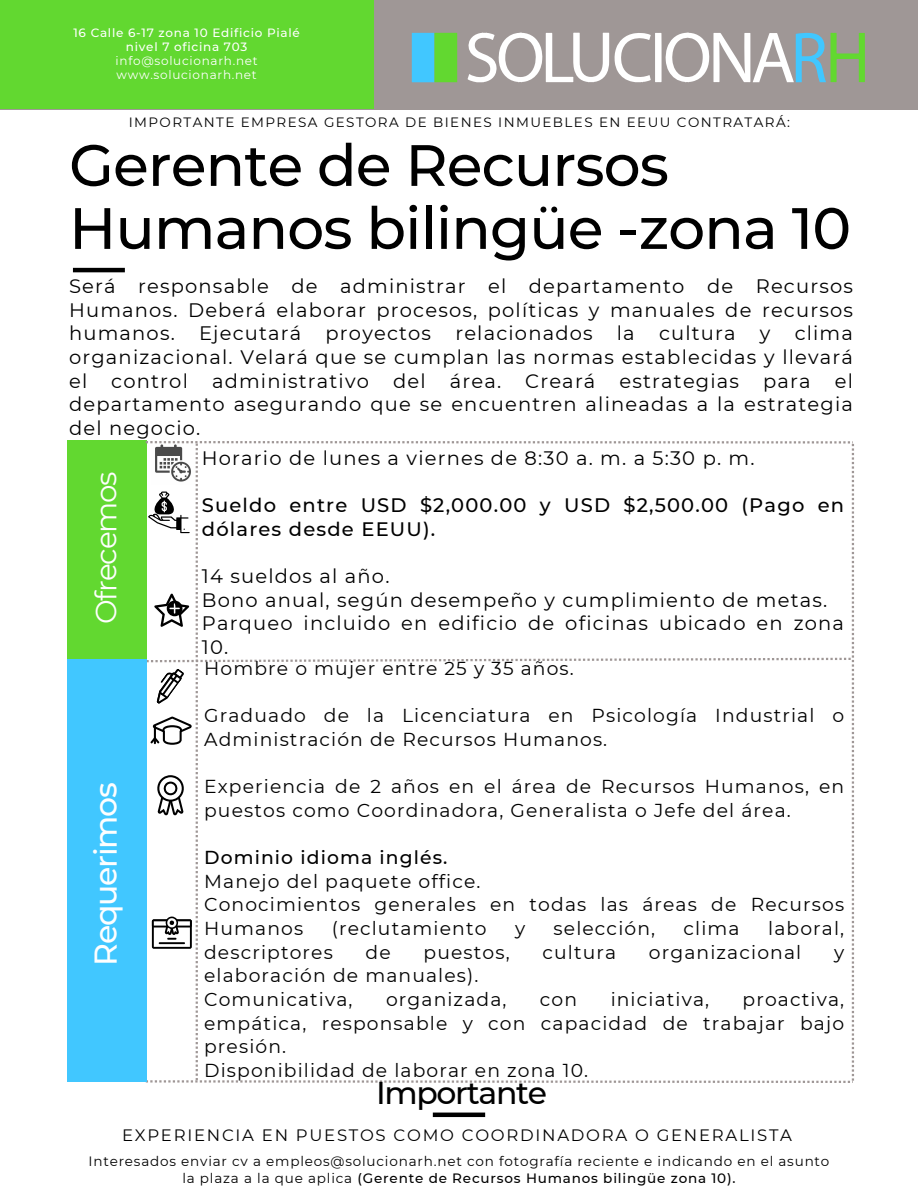
<style>
.page{position:relative;width:918px;height:1188px;background:#fff}
.page>*{position:absolute;margin:0;border:0;box-sizing:border-box;transform-origin:0 0}
.t1{font:500 58.2px/63px "Montserrat";letter-spacing:-.015em;color:#000}
.t2{font:500 31.5px "Montserrat";letter-spacing:-.04em;color:#000}
.t3{font:500 31.5px "Montserrat";letter-spacing:-.04em;color:#fefefe}
.t4{font:29.4px "Montserrat";letter-spacing:-.04em;color:#fefefe}
.t5{font:19.5px/23.7px "Montserrat";letter-spacing:.06em;color:#000;text-align:justify}
.t6{font:500 19.5px/23.7px "Montserrat";letter-spacing:.06em;color:#000}
.t7{font:18.75px/23.7px "Montserrat";letter-spacing:.06em;color:#000}
.t8{font:16.5px "Montserrat";letter-spacing:.105em;color:#000}
.t9{font:13.5px/16.8px "Montserrat";letter-spacing:.06em;color:#000;text-align:center}
.t10{font:13.5px "Montserrat";letter-spacing:.105em;color:#000}
.t11{font:500 12px/14px "Montserrat";letter-spacing:.06em;color:#fff;text-align:center}
.t12{font:12px "Montserrat";letter-spacing:.06em;color:#fff}
.s1{font-weight:500}
</style>
<div class="page">
<hr style="left:73px;top:268px;width:52px;height:4px;background:#000">
<div style="left:0;top:0;width:918px;height:109px;background:#9f9796"></div>
<div style="left:0;top:0;width:373px;height:109px;background:#62d830"></div>
<svg style="left:412px;top:33px;width:45px;height:49px;background:#52cf96"></svg>
<svg style="left:467px;top:33px;width:398px;height:49px"></svg>
<div style="left:67px;top:441px;width:79px;height:218px;background:#62d830"></div>
<hr style="left:433px;top:1113px;width:52px;height:4px;background:#000">
<div style="left:67px;top:659px;width:79px;height:422px;background:#41c7ff"></div>
<svg style="left:146px;top:441px;width:708px;height:642px"></svg>
<p class="t11" style="left:73px;top:25px;width:228px">16 Calle 6-17 zona 10 Edificio Pialé nivel 7 oficina 703</p>
<p class="t12" style="left:116px;top:53px;width:144px">info@solucionarh.net</p>
<p class="t12" style="left:117px;top:67px;width:142px">www.solucionarh.net</p>
<p class="t10" style="left:129px;top:114px;width:663px">IMPORTANTE EMPRESA GESTORA DE BIENES INMUEBLES EN EEUU CONTRATARÁ:</p>
<p class="t1" style="left:69px;top:134px;width:784px">Gerente de Recursos<br>Humanos bilingüe -zona 10</p>
<p class="t5" style="left:69px;top:274px;width:785px">Será responsable de administrar el departamento de Recursos Humanos. Deberá elaborar procesos, políticas y manuales de recursos humanos. Ejecutará proyectos relacionados la cultura y clima organizacional. Velará que se cumplan las normas establecidas y llevará el control administrativo del área. Creará estrategias para el departamento asegurando que se encuentren alineadas a la estrategia del negocio.</p>
<p class="t4" style="left:88px;top:624px;width:154px;rotate:-90deg">Ofrecemos</p>
<h5 class="t5" style="left:202px;top:446px;width:554px">Horario de lunes a viernes de 8:30 a. m. a 5:30 p. m.</h5>
<h4 class="t6" style="left:202px;top:493px;width:644px">Sueldo entre USD $2,000.00 y USD $2,500.00 (Pago en dólares desde EEUU).</h4>
<h5 class="t5" style="left:202px;top:564px;width:644px;text-align:left">14 sueldos al año.<br>Bono anual, según desempeño y cumplimiento de metas.<br>Parqueo incluido en edificio de oficinas ubicado en zona<br>10.</h5>
<p class="t7" style="left:204px;top:657px;width:371px">Hombre o mujer entre 25 y 35 años.</p>
<h2 class="t7" style="left:204px;top:704px;width:642px">Graduado de la Licenciatura en Psicología Industrial o<br>Administración de Recursos Humanos.</h2>
<h5 class="t7" style="left:204px;top:775px;width:642px">Experiencia de 2 años en el área de Recursos Humanos, en puestos como Coordinadora, Generalista o Jefe del área.</h5>
<h5 class="t7" style="left:204px;top:846px;width:642px"><span class="s1">Dominio idioma inglés.<br></span>Manejo del paquete office.<br>Conocimientos generales en todas las áreas de Recursos<br>Humanos</h5>
<p class="t3" style="left:86px;top:966px;width:185px;rotate:-90deg">Requerimos</p>
<h5 class="t7" style="left:332px;top:916px;width:156px">(reclutamiento</h5>
<h5 class="t7" style="left:515px;top:916px;width:12px">y</h5>
<h5 class="t7" style="left:554px;top:916px;width:103px">selección,</h5>
<h5 class="t7" style="left:684px;top:916px;width:58px">clima</h5>
<h5 class="t7" style="left:768px;top:916px;width:78px">laboral,</h5>
<h5 class="t7" style="left:204px;top:940px;width:130px">descriptores</h5>
<h5 class="t7" style="left:366px;top:940px;width:27px">de</h5>
<h5 class="t7" style="left:424px;top:940px;width:88px">puestos,</h5>
<h5 class="t7" style="left:542px;top:940px;width:75px">cultura</h5>
<h5 class="t7" style="left:649px;top:940px;width:154px">organizacional</h5>
<h5 class="t7" style="left:834px;top:940px;width:12px">y</h5>
<h5 class="t7" style="left:204px;top:964px;width:276px">elaboración de manuales).<br>Comunicativa,</h5>
<h5 class="t7" style="left:204px;top:987px;width:642px;text-indent:538px">proactiva, empática, responsable y con capacidad de trabajar bajo presión.<br>Disponibilidad de laborar en zona 10.</h5>
<h5 class="t7" style="left:386px;top:987px;width:122px">organizada,</h5>
<h5 class="t7" style="left:540px;top:987px;width:39px">con</h5>
<h5 class="t7" style="left:611px;top:987px;width:100px">iniciativa,</h5>
<h5 class="t2" style="left:376px;top:1074px;width:173px">Importante</h5>
<h3 class="t8" style="left:122px;top:1125px;width:672px">EXPERIENCIA EN PUESTOS COMO COORDINADORA O GENERALISTA</h3>
<h1 class="t9" style="left:89px;top:1152px;width:742px">Interesados enviar cv a empleos@solucionarh.net con fotografía reciente e indicando en el asunto la plaza a la que aplica <span class="s1">(Gerente de Recursos Humanos bilingüe zona 10).</span></h1>
</div>
